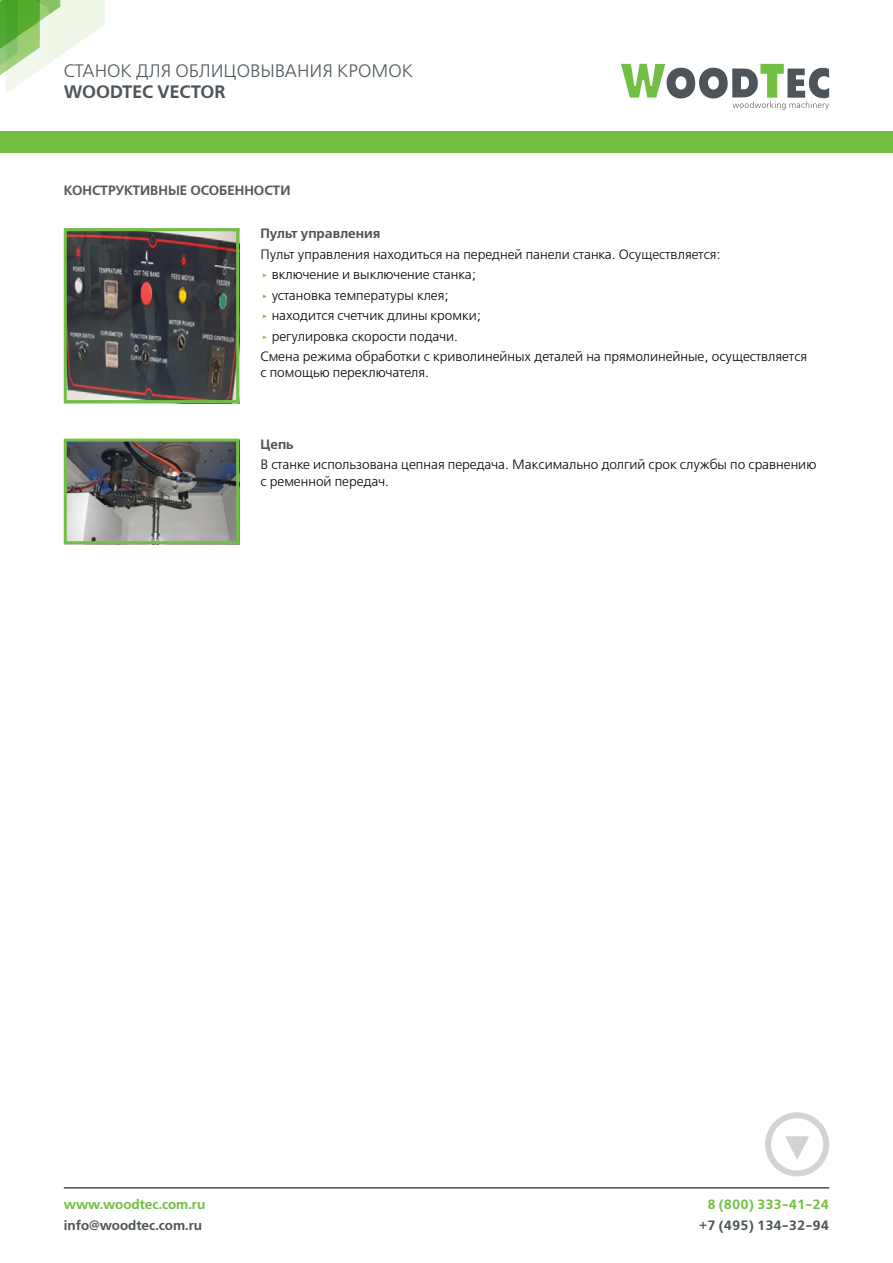
<style>
.page{position:relative;width:893px;height:1263px;background:#fff}
.page>*{position:absolute;margin:0;border:0;box-sizing:border-box;transform-origin:0 0}
.t1{font:18px "Free Set Light C";color:#4d555b}
.t2{font:18px "Free Set Demi C";color:#4d555b}
.t3{font:13.5px/20.4px "Free Set Light C";color:#000}
.t4{font:13.5px "Free Set Demi C";color:#4d555b}
.t5{font:13.5px "Free Set Demi C";color:#72bf44}
.t6{font:13.5px "Free Set Demi C";color:#58595b}
.s1{font-family:"Pragmatica";color:#72bf44}
</style>
<div class="page">
<svg style="left:0;top:0;width:105px;height:93px"></svg>
<svg style="left:621px;top:64px;width:208px;height:46px"></svg>
<div style="left:0;top:131px;width:893px;height:21px;background:#72bf44"></div>
<hr style="left:64px;top:1187px;width:765px;height:1px;background:#4d555b">
<div style="left:765px;top:1112px;width:64px;height:64px;border:6px solid #d1d3d4;border-radius:50%"></div>
<svg style="left:785px;top:1136px;width:24px;height:24px"></svg>
<img style="left:68px;top:443px;width:167px;height:97px">
<div style="left:64px;top:439px;width:175px;height:105px;border:3px solid #72bf44"></div>
<img style="left:68px;top:232px;width:167px;height:167px">
<div style="left:64px;top:228px;width:175px;height:175px;border:3px solid #72bf44"></div>
<h1 class="t1" style="left:64px;top:61px;width:351px">СТАНОК ДЛЯ ОБЛИЦОВЫВАНИЯ КРОМОК</h1>
<h1 class="t2" style="left:64px;top:82px;width:163px">WOODTEC VECTOR</h1>
<p class="t6" style="left:64px;top:183px;width:228px">КОНСТРУКТИВНЫЕ ОСОБЕННОСТИ</p>
<p class="t4" style="left:260px;top:226px;width:121px">Пульт управления</p>
<p class="t3" style="left:260px;top:245px;width:548px">Пульт управления находиться на передней панели станка. Осуществляется:<br><span class="s1">‣</span> включение и выключение станка;<br><span class="s1">‣</span> установка температуры клея;<br><span class="s1">‣</span> находится счетчик длины кромки;<br><span class="s1">‣</span> регулировка скорости подачи.<br>Смена режима обработки с криволинейных деталей на прямолинейные, осуществляется</p>
<p class="t3" style="left:260px;top:363px;width:170px">с помощью переключателя.</p>
<p class="t4" style="left:260px;top:436px;width:35px">Цепь</p>
<p class="t3" style="left:260px;top:457px;width:557px;line-height:16.2px">В станке использована цепная передача. Максимально долгий срок службы по сравнению с ременной передач.</p>
<p class="t5" style="left:64px;top:1197px;width:143px">www.woodtec.com.ru</p>
<p class="t4" style="left:64px;top:1218px;width:140px">info@woodtec.com.ru</p>
<p class="t5" style="left:707px;top:1197px;width:123px">8 (800) 333-41-24</p>
<p class="t4" style="left:699px;top:1217px;width:131px">+7 (495) 134-32-94</p>
</div>
